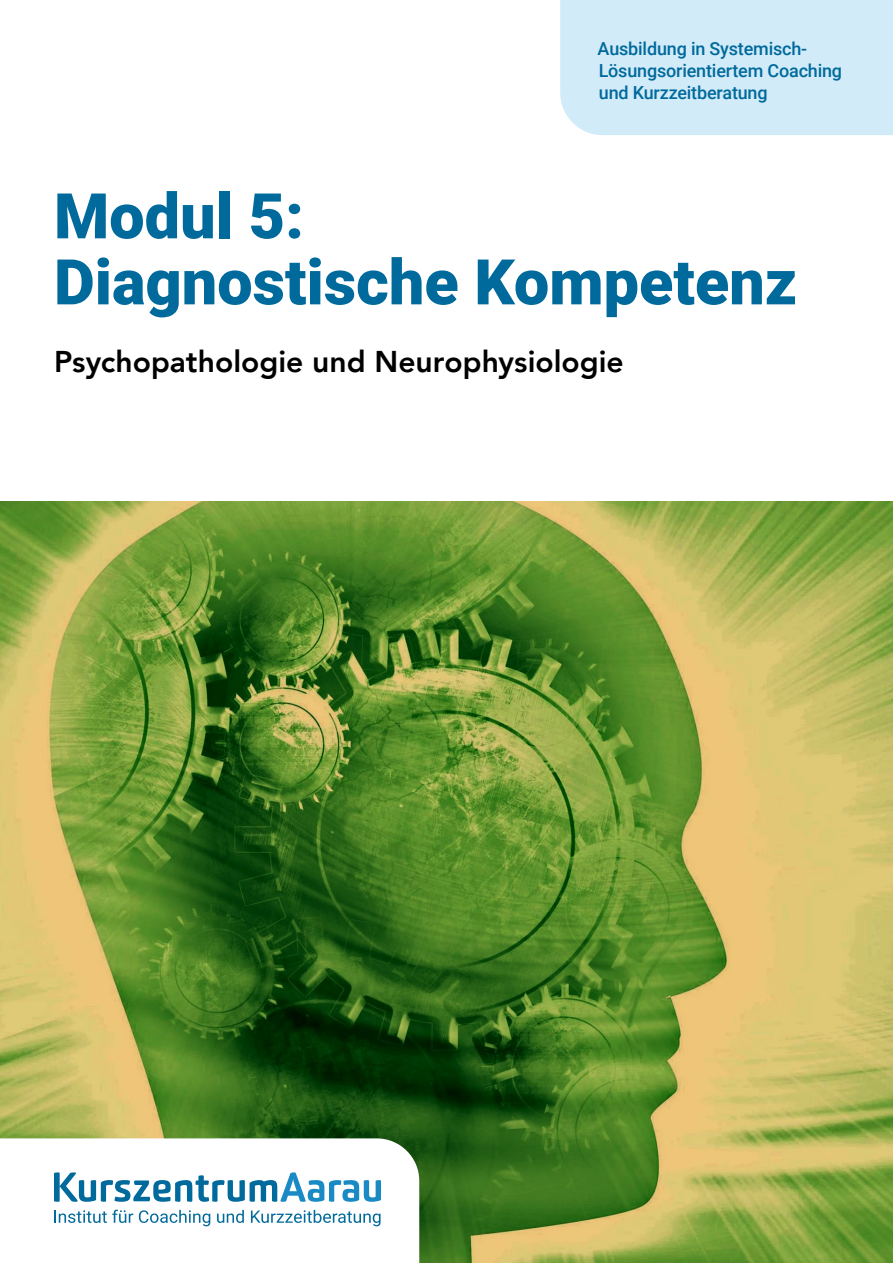
<style>
.page{position:relative;width:893px;height:1263px;background:#fff}
.page>*{position:absolute;margin:0;border:0;box-sizing:border-box;transform-origin:0 0}
.t1{font:900 63px/66px "Roboto";color:#006a9c}
.t2{font:800 30px "Avenir";color:#000}
.t3{font:500 18px/21.6px "Roboto";letter-spacing:-.01em;color:#006a9c}
</style>
<div class="page">
<img style="left:0;top:502px;width:893px;height:761px">
<svg style="left:0;top:1138px;width:419px;height:125px"></svg>
<div style="left:560px;top:0;width:333px;height:135px;background:#d2ebf9"></div>
<svg style="left:54px;top:1172px;width:327px;height:30px"></svg>
<svg style="left:54px;top:1210px;width:79px;height:13px"></svg>
<svg style="left:139px;top:1210px;width:71px;height:16px"></svg>
<svg style="left:217px;top:1210px;width:27px;height:13px"></svg>
<svg style="left:251px;top:1210px;width:130px;height:16px"></svg>
<p class="t3" style="left:598px;top:37px;width:246px">Ausbildung in Systemisch-<br>Lösungsorientiertem Coaching und Kurzzeitberatung</p>
<h1 class="t1" style="left:54px;top:181px;width:745px">Modul 5:<br>Diagnostische Kompetenz</h1>
<h2 class="t2" style="left:54px;top:339px;width:571px">Psychopathologie und Neurophysiologie</h2>
</div>
